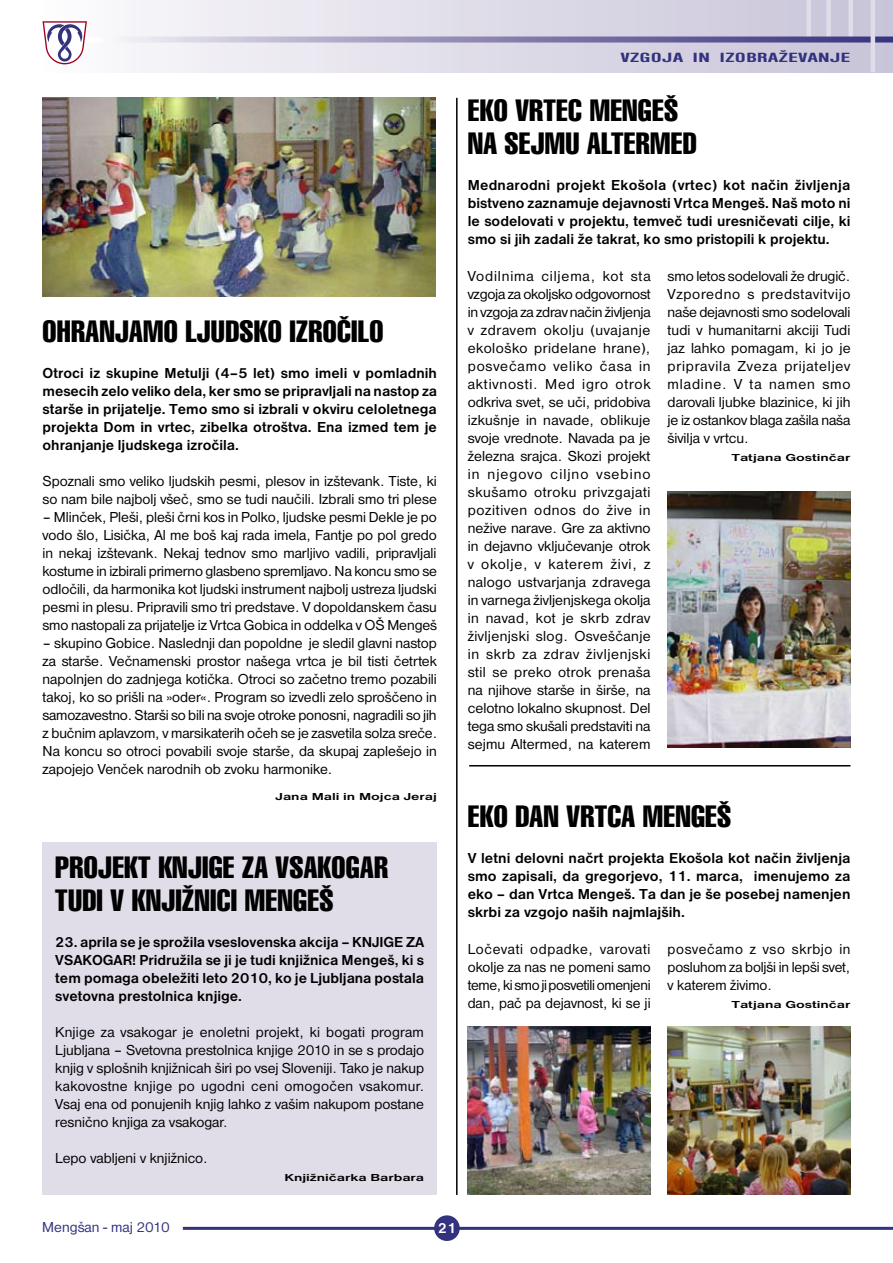
<style>
.page{position:relative;width:893px;height:1263px;background:#fff}
.page>*{position:absolute;margin:0;border:0;box-sizing:border-box;transform-origin:0 0}
.t1{font:extra-condensed 30px/33px "Swiss 911 BT";letter-spacing:.01em;color:#000}
.t2{font:15px/18px "Nimbus San DEE";color:#000;text-align:justify}
.t3{font:700 15px/18px "Nimbus San DEE";color:#000;text-align:justify}
.t4{font:15px "Nimbus San DEE";color:#32327f}
.t5{font:700 15px "Nimbus San DEE";color:#fff}
.t6{font:700 condensed 13.8px "Nimbus San DEE";color:#32327f;scale:2 1}
.t7{font:700 10.5px "Nimbus San DEE";color:#000;scale:1.43 1}
</style>
<div class="page">
<div style="left:43px;top:0;width:850px;height:72px;background:linear-gradient(to right,#fbfafc,#c5c1d7)"></div>
<div style="left:806px;top:0;width:5px;height:41px;background:#e0dde9"></div>
<div style="left:826px;top:0;width:5px;height:41px;background:#e0dde9"></div>
<div style="left:848px;top:0;width:5px;height:41px;background:#e0dde9"></div>
<svg style="left:87px;top:37px;width:806px;height:6px;background:#9792b9"></svg>
<hr style="left:871px;top:0;width:4px;height:72px;background:#e0dde9">
<hr style="left:183px;top:1227px;width:710px;height:3px;background:#32327f">
<div style="left:434px;top:1215px;width:26px;height:26px;background:#32327f;border-radius:50%"></div>
<svg style="left:43px;top:21px;width:44px;height:43px"></svg>
<div style="left:43px;top:842px;width:394px;height:353px;background:#e0dde9"></div>
<img style="left:668px;top:491px;width:182px;height:256px">
<img style="left:668px;top:1026px;width:182px;height:168px">
<img style="left:468px;top:1026px;width:183px;height:168px">
<img style="left:43px;top:98px;width:393px;height:199px">
<hr style="left:456px;top:98px;width:2px;height:1097px;background:#000">
<hr style="left:469px;top:765px;width:381px;height:1px;background:#000">
<h1 class="t1" style="left:43px;top:315px;width:343px">OHRANJAMO LJUDSKO IZROČILO</h1>
<p class="t3" style="left:43px;top:364px;width:396px">Otroci iz skupine Metulji (4–5 let) smo imeli v pomladnih mesecih zelo veliko dela, ker smo se pripravljali na nastop za starše in prijatelje. Temo smo si izbrali v okviru celoletnega projekta Dom in vrtec, zibelka otroštva. Ena izmed tem je ohranjanje ljudskega izročila.</p>
<p class="t2" style="left:43px;top:472px;width:396px">Spoznali smo veliko ljudskih pesmi, plesov in izštevank. Tiste, ki so nam bile najbolj všeč, smo se tudi naučili. Izbrali smo tri plese</p>
<p class="t2" style="left:43px;top:508px;width:396px">– Mlinček, Pleši, pleši črni kos in Polko, ljudske pesmi Dekle je po vodo šlo, Lisička, Al me boš kaj rada imela, Fantje po pol gredo in nekaj izštevank. Nekaj tednov smo marljivo vadili, pripravljali kostume in izbirali primerno glasbeno spremljavo. Na koncu smo se odločili, da harmonika kot ljudski instrument najbolj ustreza ljudski pesmi in plesu. Pripravili smo tri predstave. V dopoldanskem času smo nastopali za prijatelje iz Vrtca Gobica in oddelka v OŠ Mengeš</p>
<p class="t2" style="left:43px;top:634px;width:396px">– skupino Gobice. Naslednji dan popoldne je sledil glavni nastop za starše. Večnamenski prostor našega vrtca je bil tisti četrtek napolnjen do zadnjega kotička. Otroci so začetno tremo pozabili takoj, ko so prišli na »oder«. Program so izvedli zelo sproščeno in samozavestno. Starši so bili na svoje otroke ponosni, nagradili so jih z bučnim aplavzom, v marsikaterih očeh se je zasvetila solza sreče.<br>Na koncu so otroci povabili svoje starše, da skupaj zaplešejo in zapojejo Venček narodnih ob zvoku harmonike.</p>
<p class="t7" style="left:276px;top:790px;width:114px">Jana Mali in Mojca Jeraj</p>
<h1 class="t1" style="left:55px;top:851px;width:334px">PROJEKT KNJIGE ZA VSAKOGAR<br>TUDI V KNJIŽNICI MENGEŠ</h1>
<p class="t3" style="left:55px;top:933px;width:370px">23. aprila se je sprožila vseslovenska akcija – KNJIGE ZA VSAKOGAR! Pridružila se ji je tudi knjižnica Mengeš, ki s tem pomaga obeležiti leto 2010, ko je Ljubljana postala svetovna prestolnica knjige.</p>
<p class="t2" style="left:55px;top:1023px;width:370px">Knjige za vsakogar je enoletni projekt, ki bogati program Ljubljana – Svetovna prestolnica knjige 2010 in se s prodajo knjig v splošnih knjižnicah širi po vsej Sloveniji. Tako je nakup kakovostne knjige po ugodni ceni omogočen vsakomur.<br>Vsaj ena od ponujenih knjig lahko z vašim nakupom postane resnično knjiga za vsakogar.</p>
<p class="t2" style="left:55px;top:1149px;width:154px">Lepo vabljeni v knjižnico.</p>
<p class="t7" style="left:284px;top:1171px;width:99px">Knjižničarka Barbara</p>
<p class="t6" style="left:620px;top:50px;width:117px">VZGOJA IN IZOBRAŽEVANJE</p>
<h1 class="t1" style="left:468px;top:94px;width:230px">EKO VRTEC MENGEŠ<br>NA SEJMU ALTERMED</h1>
<p class="t3" style="left:468px;top:176px;width:384px">Mednarodni projekt Ekošola (vrtec) kot način življenja bistveno zaznamuje dejavnosti Vrtca Mengeš. Naš moto ni le sodelovati v projektu, temveč tudi uresničevati cilje, ki smo si jih zadali že takrat, ko smo pristopili k projektu.</p>
<p class="t2" style="left:468px;top:267px;width:184px">Vodilnima ciljema, kot sta vzgoja za okoljsko odgovornost in vzgoja za zdrav način življenja v zdravem okolju (uvajanje ekološko pridelane hrane), posvečamo veliko časa in aktivnosti. Med igro otrok odkriva svet, se uči, pridobiva izkušnje in navade, oblikuje svoje vrednote. Navada pa je železna srajca. Skozi projekt in njegovo ciljno vsebino skušamo otroku privzgajati pozitiven odnos do žive in nežive narave. Gre za aktivno in dejavno vključevanje otrok v okolje, v katerem živi, z nalogo ustvarjanja zdravega in varnega življenjskega okolja in navad, kot je skrb zdrav življenjski slog. Osveščanje in skrb za zdrav življenjski stil se preko otrok prenaša na njihove starše in širše, na celotno lokalno skupnost. Del tega smo skušali predstaviti na sejmu Altermed, na katerem</p>
<p class="t2" style="left:668px;top:267px;width:184px">smo letos sodelovali že drugič.<br>Vzporedno s predstavitvijo naše dejavnosti smo sodelovali tudi v humanitarni akciji Tudi jaz lahko pomagam, ki jo je pripravila Zveza prijateljev mladine. V ta namen smo darovali ljubke blazinice, ki jih je iz ostankov blaga zašila naša šivilja v vrtcu.</p>
<p class="t7" style="left:731px;top:451px;width:85px">Tatjana Gostinčar</p>
<h1 class="t1" style="left:468px;top:800px;width:265px">EKO DAN VRTCA MENGEŠ</h1>
<p class="t3" style="left:468px;top:849px;width:384px">V letni delovni načrt projekta Ekošola kot način življenja smo zapisali, da gregorjevo, 11. marca, imenujemo za eko – dan Vrtca Mengeš. Ta dan je še posebej namenjen skrbi za vzgojo naših najmlajših.</p>
<p class="t2" style="left:468px;top:940px;width:184px">Ločevati odpadke, varovati okolje za nas ne pomeni samo teme, ki smo ji posvetili omenjeni dan, pač pa dejavnost, ki se ji</p>
<p class="t2" style="left:668px;top:940px;width:184px">posvečamo z vso skrbjo in posluhom za boljši in lepši svet, v katerem živimo.</p>
<p class="t7" style="left:731px;top:999px;width:85px">Tatjana Gostinčar</p>
<p class="t4" style="left:42px;top:1219px;width:129px">Mengšan - maj 2010</p>
<p class="t5" style="left:438px;top:1219px;width:20px">21</p>
</div>
